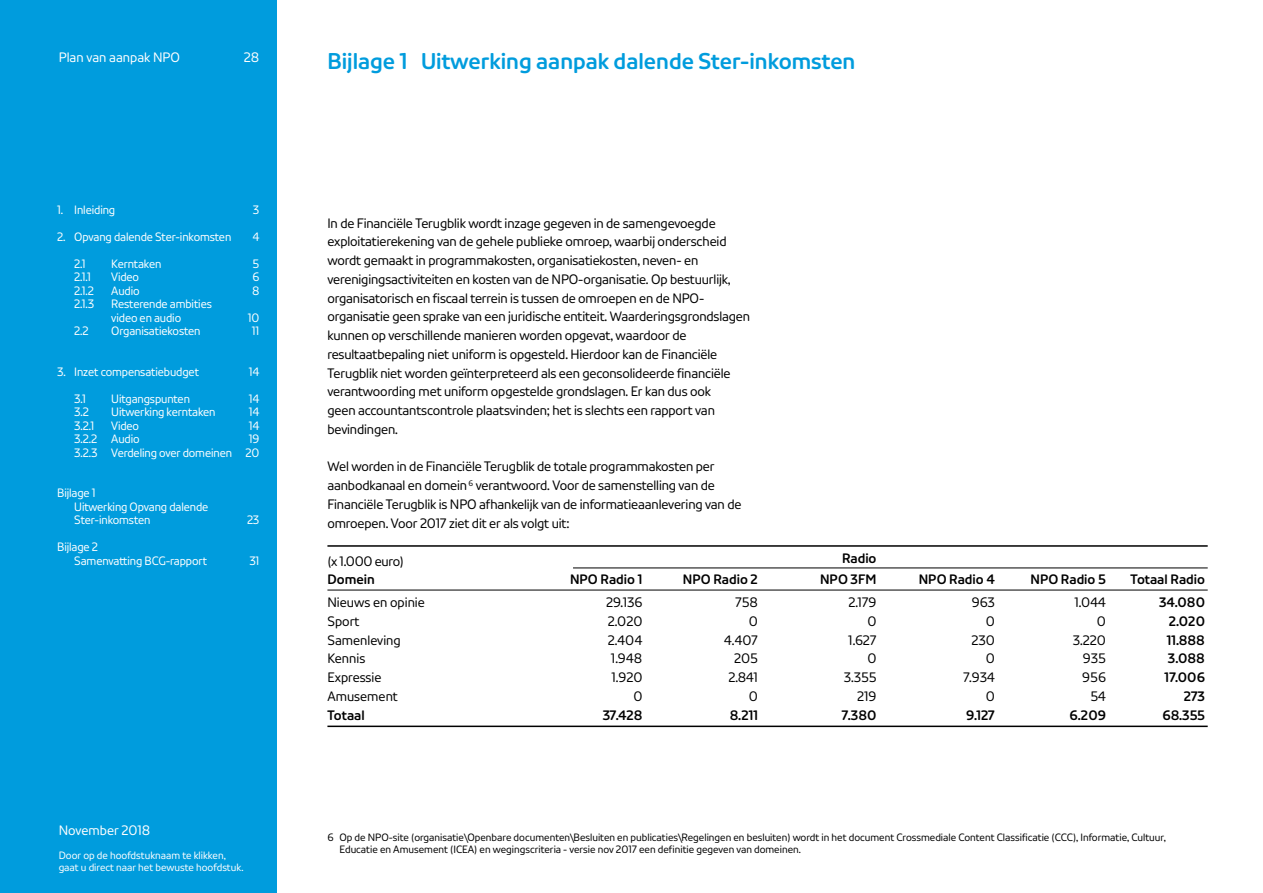
<style>
.page{position:relative;width:1263px;height:893px;background:#fff}
.page>*{position:absolute;margin:0;border:0;box-sizing:border-box;transform-origin:0 0}
.t1{font:700 22.5px "NPO Sans";color:#009cdd}
.t2{font:13.5px/18.8px "NPO Sans";letter-spacing:-.01em;color:#000}
.t3{font:700 13.5px "NPO Sans";color:#000}
.t4{font:13.5px "NPO Sans";color:#fff}
.t5{font:12px/13.5px "NPO Sans";letter-spacing:-.01em;color:#fff}
.t6{font:10.5px/12px "NPO Sans";color:#000}
.t7{font:10.5px/12px "NPO Sans";color:#fff}
</style>
<div class="page">
<div style="left:0;top:0;width:276px;height:893px;background:#009cdd"></div>
<hr style="left:327px;top:545px;width:881px;height:2px;background:#000">
<hr style="left:327px;top:590px;width:881px;height:1px;background:#000">
<hr style="left:327px;top:726px;width:881px;height:1px;background:#000">
<hr style="left:573px;top:568px;width:635px;height:1px;background:#000">
<p class="t4" style="left:59px;top:49px;width:123px">Plan van aanpak NPO</p>
<p class="t4" style="left:244px;top:49px;width:17px">28</p>
<p class="t5" style="left:57px;top:203px;width:59px">1. Inleiding</p>
<p class="t5" style="left:253px;top:203px;width:8px">3</p>
<p class="t5" style="left:57px;top:230px;width:176px">2. Opvang dalende Ster-inkomsten</p>
<p class="t5" style="left:252px;top:230px;width:9px">4</p>
<p class="t5" style="left:74px;top:257px;width:13px">2.1</p>
<p class="t5" style="left:111px;top:257px;width:52px">Kerntaken</p>
<p class="t5" style="left:253px;top:257px;width:8px">5</p>
<p class="t5" style="left:74px;top:270px;width:18px">2.1.1</p>
<p class="t5" style="left:111px;top:270px;width:29px">Video</p>
<p class="t5" style="left:252px;top:270px;width:8px">6</p>
<p class="t5" style="left:74px;top:284px;width:21px">2.1.2</p>
<p class="t5" style="left:111px;top:284px;width:30px">Audio</p>
<p class="t5" style="left:252px;top:284px;width:9px">8</p>
<p class="t5" style="left:74px;top:297px;width:22px">2.1.3</p>
<p class="t5" style="left:111px;top:297px;width:102px">Resterende ambities video en audio</p>
<p class="t5" style="left:248px;top:311px;width:13px">10</p>
<p class="t5" style="left:74px;top:324px;width:16px">2.2</p>
<p class="t5" style="left:111px;top:324px;width:91px">Organisatiekosten</p>
<p class="t5" style="left:252px;top:324px;width:9px">11</p>
<p class="t5" style="left:57px;top:365px;width:143px">3. Inzet compensatiebudget</p>
<p class="t5" style="left:249px;top:365px;width:12px">14</p>
<p class="t5" style="left:74px;top:392px;width:13px">3.1</p>
<p class="t5" style="left:111px;top:392px;width:80px">Uitgangspunten</p>
<p class="t5" style="left:249px;top:392px;width:12px">14</p>
<p class="t5" style="left:74px;top:405px;width:16px">3.2</p>
<p class="t5" style="left:111px;top:405px;width:106px">Uitwerking kerntaken</p>
<p class="t5" style="left:249px;top:405px;width:12px">14</p>
<p class="t5" style="left:74px;top:419px;width:21px">3.2.1</p>
<p class="t5" style="left:111px;top:419px;width:29px">Video</p>
<p class="t5" style="left:249px;top:419px;width:12px">14</p>
<p class="t5" style="left:74px;top:432px;width:67px">3.2.2 Audio</p>
<p class="t5" style="left:74px;top:432px;width:187px;text-align:right">19<br>3.2.3 Verdeling over domeinen 20</p>
<p class="t5" style="left:74px;top:486px;width:136px;text-indent:-17px">Bijlage 1<br>Uitwerking Opvang dalende<br>Ster-inkomsten</p>
<p class="t5" style="left:247px;top:513px;width:14px">23</p>
<p class="t5" style="left:74px;top:540px;width:134px;text-indent:-17px">Bijlage 2<br>Samenvatting BCG-rapport</p>
<p class="t5" style="left:249px;top:554px;width:12px">31</p>
<p class="t4" style="left:59px;top:822px;width:93px">November 2018</p>
<p class="t7" style="left:59px;top:849px;width:186px">Door op de hoofdstuknaam te klikken, gaat u direct naar het bewuste hoofdstuk.</p>
<h1 class="t1" style="left:327px;top:48px;width:529px">Bijlage 1 Uitwerking aanpak dalende Ster-inkomsten</h1>
<p class="t2" style="left:327px;top:213px;width:424px">In de Financiële Terugblik wordt inzage gegeven in de samengevoegde exploitatierekening van de gehele publieke omroep, waarbij onderscheid wordt gemaakt in programmakosten, organisatiekosten, neven- en verenigingsactiviteiten en kosten van de NPO-organisatie. Op bestuurlijk, organisatorisch en fiscaal terrein is tussen de omroepen en de NPO&shy;organisatie geen sprake van een juridische entiteit. Waarderingsgrondslagen kunnen op verschillende manieren worden opgevat, waardoor de resultaatbepaling niet uniform is opgesteld. Hierdoor kan de Financiële Terugblik niet worden geïnterpreteerd als een geconsolideerde financiële verantwoording met uniform opgestelde grondslagen. Er kan dus ook<br>geen accountantscontrole plaatsvinden; het is slechts een rapport van bevindingen.</p>
<p class="t2" style="left:327px;top:457px;width:416px">Wel worden in de Financiële Terugblik de totale programmakosten per aanbodkanaal en domein <sup>6</sup> verantwoord. Voor de samenstelling van de Financiële Terugblik is NPO afhankelijk van de informatieaanlevering van de omroepen. Voor 2017 ziet dit er als volgt uit:</p>
<p class="t2" style="left:327px;top:551px;width:78px">(x 1.000 euro)</p>
<p class="t3" style="left:842px;top:550px;width:36px">Radio</p>
<p class="t3" style="left:327px;top:571px;width:49px">Domein</p>
<p class="t3" style="left:570px;top:571px;width:74px">NPO Radio 1</p>
<p class="t3" style="left:683px;top:571px;width:77px">NPO Radio 2</p>
<p class="t3" style="left:820px;top:571px;width:58px">NPO 3FM</p>
<p class="t3" style="left:919px;top:571px;width:78px">NPO Radio 4</p>
<p class="t3" style="left:1030px;top:571px;width:77px">NPO Radio 5</p>
<p class="t3" style="left:1130px;top:571px;width:76px">Totaal Radio</p>
<p class="t2" style="left:327px;top:593px;width:99px">Nieuws en opinie</p>
<p class="t2" style="left:606px;top:593px;width:38px">29.136</p>
<p class="t2" style="left:735px;top:593px;width:24px">758</p>
<p class="t2" style="left:848px;top:593px;width:30px">2.179</p>
<p class="t2" style="left:972px;top:593px;width:25px">963</p>
<p class="t2" style="left:1074px;top:593px;width:33px">1.044</p>
<p class="t3" style="left:1159px;top:594px;width:47px">34.080</p>
<p class="t2" style="left:327px;top:611px;width:34px">Sport</p>
<p class="t2" style="left:608px;top:611px;width:36px">2.020</p>
<p class="t2" style="left:749px;top:611px;width:11px">0</p>
<p class="t2" style="left:867px;top:611px;width:11px">0</p>
<p class="t2" style="left:986px;top:611px;width:11px">0</p>
<p class="t2" style="left:1097px;top:611px;width:11px">0</p>
<p class="t3" style="left:1169px;top:613px;width:38px">2.020</p>
<p class="t2" style="left:327px;top:630px;width:75px">Samenleving</p>
<p class="t2" style="left:608px;top:630px;width:36px">2.404</p>
<p class="t2" style="left:724px;top:630px;width:36px">4.407</p>
<p class="t2" style="left:848px;top:630px;width:30px">1.627</p>
<p class="t2" style="left:971px;top:630px;width:25px">230</p>
<p class="t2" style="left:1073px;top:630px;width:35px">3.220</p>
<p class="t3" style="left:1167px;top:631px;width:40px">11.888</p>
<p class="t2" style="left:327px;top:649px;width:39px">Kennis</p>
<p class="t2" style="left:611px;top:649px;width:33px">1.948</p>
<p class="t2" style="left:734px;top:649px;width:25px">205</p>
<p class="t2" style="left:867px;top:649px;width:11px">0</p>
<p class="t2" style="left:986px;top:649px;width:11px">0</p>
<p class="t2" style="left:1083px;top:649px;width:25px">935</p>
<p class="t3" style="left:1168px;top:650px;width:39px">3.088</p>
<p class="t2" style="left:327px;top:668px;width:56px">Expressie</p>
<p class="t2" style="left:611px;top:668px;width:33px">1.920</p>
<p class="t2" style="left:728px;top:668px;width:31px">2.841</p>
<p class="t2" style="left:844px;top:668px;width:34px">3.355</p>
<p class="t2" style="left:963px;top:668px;width:33px">7.934</p>
<p class="t2" style="left:1082px;top:668px;width:25px">956</p>
<p class="t3" style="left:1164px;top:669px;width:42px">17.006</p>
<p class="t2" style="left:327px;top:686px;width:72px">Amusement</p>
<p class="t2" style="left:633px;top:686px;width:11px">0</p>
<p class="t2" style="left:749px;top:686px;width:11px">0</p>
<p class="t2" style="left:857px;top:686px;width:21px">219</p>
<p class="t2" style="left:986px;top:686px;width:11px">0</p>
<p class="t2" style="left:1090px;top:686px;width:17px">54</p>
<p class="t3" style="left:1184px;top:688px;width:23px">273</p>
<p class="t3" style="left:327px;top:706px;width:39px">Totaal</p>
<p class="t3" style="left:603px;top:706px;width:41px">37.428</p>
<p class="t3" style="left:730px;top:706px;width:30px">8.211</p>
<p class="t3" style="left:842px;top:706px;width:36px">7.380</p>
<p class="t3" style="left:966px;top:706px;width:30px">9.127</p>
<p class="t3" style="left:1069px;top:706px;width:38px">6.209</p>
<p class="t3" style="left:1162px;top:706px;width:44px">68.355</p>
<p class="t6" style="left:339px;top:831px;width:828px;text-indent:-12px">6 Op de NPO-site (organisatie\Openbare documenten\Besluiten en publicaties\Regelingen en besluiten) wordt in het document Crossmediale Content Classificatie (CCC), Informatie, Cultuur,<br>Educatie en Amusement (ICEA) en wegingscriteria - versie nov 2017 een definitie gegeven van domeinen.</p>
</div>
